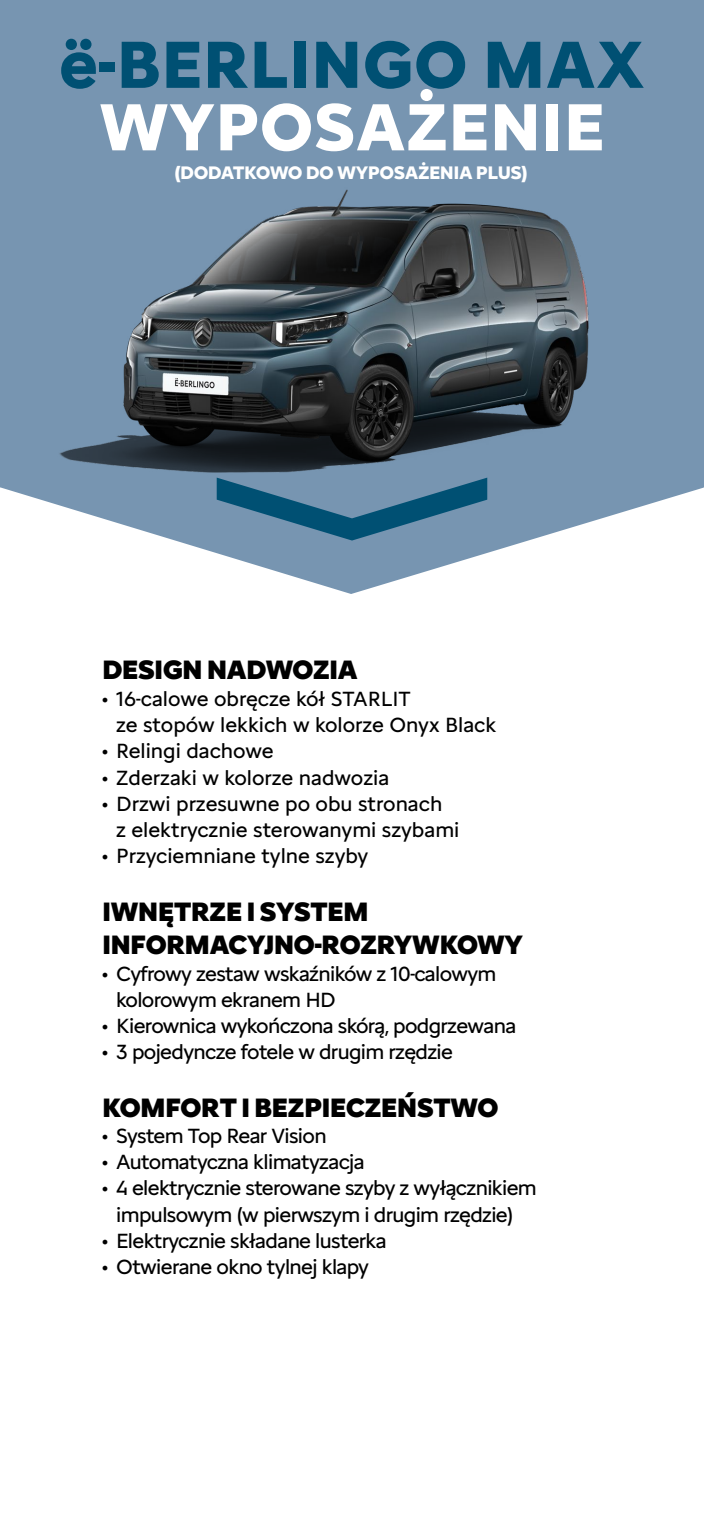
<style>
.page{position:relative;width:704px;height:1523px;background:#fff}
.page>*{position:absolute;margin:0;border:0;box-sizing:border-box;transform-origin:0 0}
.t1{font:700 68.75px "Citroen Type Latin";color:#005073}
.t2{font:700 68.75px "Citroen Type Latin";color:#fff}
.t3{font:900 27.5px/33.8px "Citroen Type Latin";letter-spacing:-.03em;color:#000}
.t4{font:21.25px/26.2px "Citroen Type Latin";letter-spacing:-.03em;color:#000}
.t5{font:21.25px/26.2px "Citroen Type Latin";color:#000}
.t6{font:700 18.75px "Citroen Type Latin";letter-spacing:-.025em;color:#fff}
</style>
<div class="page">
<svg style="left:0;top:0;width:703px;height:594px;fill:#7795b1"></svg>
<img style="left:47px;top:175px;width:609px;height:343px">
<svg style="left:216px;top:477px;width:271px;height:63px;background:#4d7c9b"></svg>
<h1 class="t1" style="left:59px;top:12px;width:587px">ë-BERLINGO MAX</h1>
<h1 class="t2" style="left:99px;top:75px;width:507px">WYPOSAŻENIE</h1>
<p class="t6" style="left:174px;top:158px;width:354px">(DODATKOWO DO WYPOSAŻENIA PLUS)</p>
<p class="t3" style="left:102px;top:651px;width:257px">DESIGN NADWOZIA</p>
<p class="t5" style="left:116px;top:683px;width:381px;text-indent:-14px">• 16-calowe obręcze kół STARLIT<br>ze stopów lekkich w kolorze Onyx Black</p>
<p class="t5" style="left:102px;top:736px;width:173px">• Relingi dachowe</p>
<p class="t5" style="left:102px;top:762px;width:288px">• Zderzaki w kolorze nadwozia</p>
<p class="t5" style="left:116px;top:788px;width:344px;text-indent:-14px">• Drzwi przesuwne po obu stronach<br>z elektrycznie sterowanymi szybami</p>
<p class="t5" style="left:102px;top:841px;width:267px">• Przyciemniane tylne szyby</p>
<p class="t3" style="left:102px;top:892px;width:422px">IWNĘTRZE I SYSTEM<br>INFORMACYJNO-ROZRYWKOWY</p>
<p class="t4" style="left:116px;top:958px;width:381px;text-indent:-14px">• Cyfrowy zestaw wskaźników z 10-calowym kolorowym ekranem HD</p>
<p class="t4" style="left:102px;top:1010px;width:415px">• Kierownica wykończona skórą, podgrzewana</p>
<p class="t4" style="left:102px;top:1037px;width:352px">• 3 pojedyncze fotele w drugim rzędzie</p>
<p class="t3" style="left:102px;top:1088px;width:398px">KOMFORT I BEZPIECZEŃSTWO</p>
<p class="t4" style="left:102px;top:1120px;width:226px">• System Top Rear Vision</p>
<p class="t4" style="left:102px;top:1146px;width:264px">• Automatyczna klimatyzacja</p>
<p class="t4" style="left:102px;top:1173px;width:436px;text-align:center">• 4 elektrycznie sterowane szyby z wyłącznikiem impulsowym (w pierwszym i drugim rzędzie)</p>
<p class="t4" style="left:102px;top:1225px;width:286px">• Elektrycznie składane lusterka</p>
<p class="t4" style="left:102px;top:1251px;width:268px">• Otwierane okno tylnej klapy</p>
</div>
